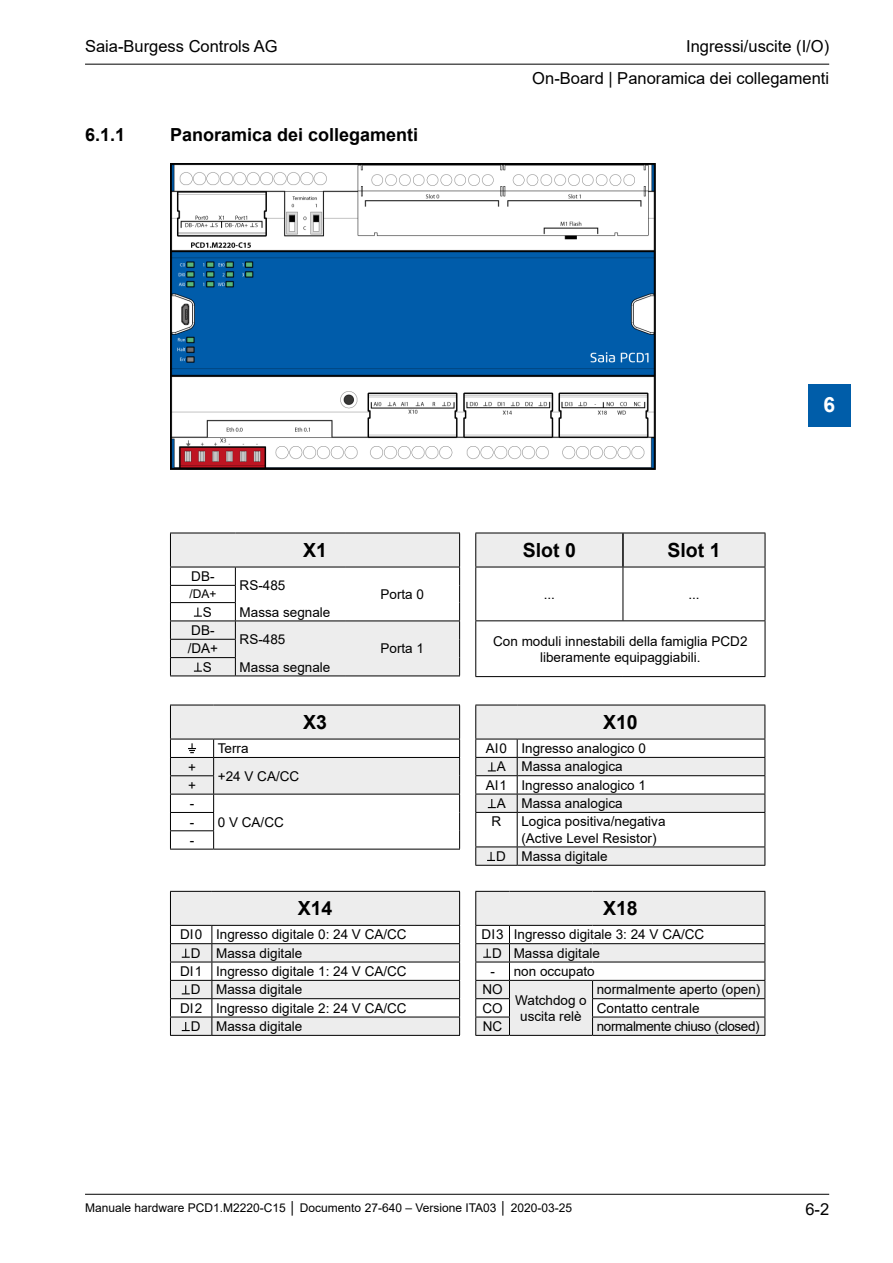
<style>
.page{position:relative;width:893px;height:1263px;background:#fff}
.page>*{position:absolute;margin:0;border:0;box-sizing:border-box;transform-origin:0 0}
.t1{font:700 21px "Arial";color:#fff}
.Fliesstext_linksbuen{font:700 19.5px "Arial";color:#000}
.Ueberschrift_3{font:700 18px "Arial";color:#000}
.t2{font:16.5px "Arial";color:#000}
.TextTabelle{font:13.5px/16.2px "Arial";color:#000;text-align:center}
.TextTabelle-2{font:13.5px "Arial";letter-spacing:-.03em;color:#000}
.TextTabelle-3{font:12px "Arial";color:#000}
</style>
<div class="page">
<hr style="left:85px;top:64px;width:744px;height:1px;background:#000">
<hr style="left:85px;top:1194px;width:744px;height:1px;background:#000">
<div style="left:808px;top:384px;width:42px;height:42px;background:#005da9"></div>
<img style="left:170px;top:164px;width:485px;height:305px">
<svg style="left:170px;top:533px;width:290px;height:143px"></svg>
<div style="left:476px;top:534px;width:289px;height:33px;background:#ededed"></div>
<hr style="left:622px;top:533px;width:2px;height:34px;background:#000">
<hr style="left:765px;top:621px;width:1px;height:55px;background:#000">
<hr style="left:765px;top:533px;width:1px;height:34px;background:#000">
<hr style="left:475px;top:533px;width:148px;height:1px;background:#000">
<hr style="left:623px;top:533px;width:142px;height:1px;background:#000">
<hr style="left:475px;top:567px;width:1px;height:53px;background:#000">
<hr style="left:475px;top:621px;width:1px;height:55px;background:#000">
<hr style="left:475px;top:567px;width:148px;height:1px;background:#000">
<hr style="left:475px;top:620px;width:148px;height:1px;background:#000">
<hr style="left:623px;top:620px;width:142px;height:1px;background:#000">
<hr style="left:623px;top:567px;width:1px;height:53px;background:#000">
<hr style="left:765px;top:567px;width:1px;height:53px;background:#000">
<hr style="left:623px;top:567px;width:142px;height:1px;background:#000">
<hr style="left:475px;top:676px;width:148px;height:1px;background:#000">
<hr style="left:623px;top:676px;width:142px;height:1px;background:#000">
<hr style="left:475px;top:533px;width:1px;height:34px;background:#000">
<hr style="left:214px;top:849px;width:246px;height:1px;background:#000">
<hr style="left:170px;top:849px;width:44px;height:1px;background:#000">
<svg style="left:170px;top:705px;width:290px;height:144px"></svg>
<svg style="left:476px;top:706px;width:289px;height:159px;fill:#ededed"></svg>
<hr style="left:765px;top:705px;width:1px;height:34px;background:#000">
<hr style="left:475px;top:705px;width:42px;height:1px;background:#000">
<hr style="left:517px;top:705px;width:248px;height:1px;background:#000">
<hr style="left:475px;top:739px;width:42px;height:1px;background:#000">
<hr style="left:517px;top:739px;width:248px;height:1px;background:#000">
<hr style="left:475px;top:757px;width:42px;height:1px;background:#000">
<hr style="left:517px;top:757px;width:248px;height:1px;background:#000">
<hr style="left:475px;top:775px;width:42px;height:1px;background:#000">
<hr style="left:517px;top:775px;width:248px;height:1px;background:#000">
<svg style="left:475px;top:739px;width:1px;height:73px"></svg>
<hr style="left:475px;top:794px;width:42px;height:1px;background:#000">
<svg style="left:517px;top:739px;width:1px;height:73px"></svg>
<svg style="left:765px;top:739px;width:1px;height:73px"></svg>
<hr style="left:517px;top:794px;width:248px;height:1px;background:#000">
<hr style="left:475px;top:813px;width:1px;height:33px;background:#000">
<hr style="left:475px;top:812px;width:42px;height:1px;background:#000">
<hr style="left:517px;top:813px;width:1px;height:33px;background:#000">
<hr style="left:765px;top:813px;width:1px;height:33px;background:#000">
<hr style="left:517px;top:812px;width:248px;height:1px;background:#000">
<svg style="left:475px;top:847px;width:1px;height:18px"></svg>
<hr style="left:475px;top:846px;width:42px;height:1px;background:#000">
<svg style="left:517px;top:847px;width:1px;height:18px"></svg>
<svg style="left:765px;top:847px;width:1px;height:18px"></svg>
<hr style="left:517px;top:846px;width:248px;height:1px;background:#000">
<hr style="left:475px;top:865px;width:42px;height:1px;background:#000">
<hr style="left:517px;top:865px;width:248px;height:1px;background:#000">
<hr style="left:475px;top:705px;width:1px;height:34px;background:#000">
<svg style="left:488px;top:762px;width:8px;height:9px"></svg>
<svg style="left:488px;top:799px;width:8px;height:9px"></svg>
<svg style="left:487px;top:852px;width:8px;height:9px"></svg>
<hr style="left:170px;top:1035px;width:42px;height:1px;background:#000">
<hr style="left:212px;top:1035px;width:248px;height:1px;background:#000">
<svg style="left:170px;top:891px;width:290px;height:144px"></svg>
<hr style="left:509px;top:1035px;width:84px;height:1px;background:#000">
<hr style="left:475px;top:1035px;width:34px;height:1px;background:#000">
<hr style="left:593px;top:1035px;width:172px;height:1px;background:#000">
<svg style="left:475px;top:891px;width:291px;height:144px"></svg>
<p class="t2" style="left:85px;top:35px;width:194px">Saia-Burgess Controls AG</p>
<p class="Ueberschrift_3" style="left:85px;top:122px;width:42px">6.1.1</p>
<p class="Ueberschrift_3" style="left:170px;top:122px;width:250px">Panoramica dei collegamenti</p>
<p class="t2" style="left:686px;top:35px;width:145px">Ingressi/uscite (I/O)</p>
<p class="t2" style="left:532px;top:67px;width:298px">On-Board | Panoramica dei collegamenti</p>
<p class="Fliesstext_linksbuen" style="left:303px;top:536px;width:25px">X1</p>
<p class="TextTabelle" style="left:191px;top:568px;width:25px">DB-</p>
<p class="TextTabelle" style="left:240px;top:577px;width:47px">RS-485</p>
<p class="TextTabelle-3" style="left:189px;top:586px;width:29px">/DA+</p>
<p class="TextTabelle" style="left:381px;top:586px;width:45px">Porta 0</p>
<p class="TextTabelle" style="left:203px;top:604px;width:11px">S</p>
<p class="TextTabelle" style="left:240px;top:604px;width:92px">Massa segnale</p>
<p class="TextTabelle" style="left:191px;top:622px;width:25px">DB-</p>
<p class="TextTabelle" style="left:240px;top:631px;width:47px">RS-485</p>
<p class="TextTabelle" style="left:188px;top:640px;width:32px">/DA+</p>
<p class="TextTabelle" style="left:381px;top:640px;width:45px">Porta 1</p>
<p class="TextTabelle" style="left:203px;top:659px;width:11px">S</p>
<p class="TextTabelle" style="left:240px;top:659px;width:92px">Massa segnale</p>
<p class="TextTabelle" style="left:218px;top:740px;width:32px">Terra</p>
<p class="Fliesstext_linksbuen" style="left:303px;top:708px;width:25px">X3</p>
<p class="TextTabelle" style="left:188px;top:759px;width:9px">+</p>
<p class="TextTabelle" style="left:218px;top:768px;width:83px">+24 V CA/CC</p>
<p class="TextTabelle" style="left:188px;top:777px;width:9px">+</p>
<p class="TextTabelle" style="left:190px;top:795px;width:6px">-</p>
<p class="TextTabelle" style="left:190px;top:814px;width:6px">-</p>
<p class="TextTabelle" style="left:218px;top:814px;width:68px">0 V CA/CC</p>
<p class="TextTabelle" style="left:190px;top:832px;width:6px">-</p>
<p class="Fliesstext_linksbuen" style="left:298px;top:895px;width:36px">X14</p>
<p class="TextTabelle" style="left:180px;top:926px;width:24px">DI0</p>
<p class="TextTabelle" style="left:216px;top:926px;width:192px">Ingresso digitale 0: 24 V CA/CC</p>
<p class="TextTabelle" style="left:191px;top:945px;width:11px">D</p>
<p class="TextTabelle" style="left:216px;top:945px;width:88px">Massa digitale</p>
<p class="TextTabelle" style="left:180px;top:963px;width:24px">DI1</p>
<p class="TextTabelle" style="left:216px;top:963px;width:192px">Ingresso digitale 1: 24 V CA/CC</p>
<p class="TextTabelle" style="left:191px;top:981px;width:11px">D</p>
<p class="TextTabelle" style="left:216px;top:981px;width:88px">Massa digitale</p>
<p class="TextTabelle" style="left:180px;top:1000px;width:24px">DI2</p>
<p class="TextTabelle" style="left:216px;top:1000px;width:192px">Ingresso digitale 2: 24 V CA/CC</p>
<p class="TextTabelle" style="left:191px;top:1018px;width:11px">D</p>
<p class="TextTabelle" style="left:216px;top:1018px;width:88px">Massa digitale</p>
<p class="Fliesstext_linksbuen" style="left:523px;top:536px;width:55px">Slot 0</p>
<p class="Fliesstext_linksbuen" style="left:667px;top:536px;width:55px">Slot 1</p>
<p class="TextTabelle" style="left:544px;top:586px;width:13px">...</p>
<p class="TextTabelle" style="left:688px;top:586px;width:13px">...</p>
<p class="TextTabelle" style="left:493px;top:633px;width:256px">Con moduli innestabili della famiglia PCD2 liberamente equipaggiabili.</p>
<p class="Fliesstext_linksbuen" style="left:603px;top:708px;width:36px">X10</p>
<p class="TextTabelle" style="left:486px;top:740px;width:23px">AI0</p>
<p class="TextTabelle" style="left:521px;top:740px;width:126px">Ingresso analogico 0</p>
<p class="TextTabelle" style="left:497px;top:758px;width:11px">A</p>
<p class="TextTabelle" style="left:521px;top:758px;width:103px">Massa analogica</p>
<p class="TextTabelle" style="left:486px;top:777px;width:23px">AI1</p>
<p class="TextTabelle" style="left:521px;top:777px;width:126px">Ingresso analogico 1</p>
<p class="TextTabelle" style="left:497px;top:795px;width:11px">A</p>
<p class="TextTabelle" style="left:521px;top:795px;width:103px">Massa analogica</p>
<p class="TextTabelle" style="left:492px;top:813px;width:11px">R</p>
<p class="TextTabelle" style="left:521px;top:813px;width:146px;text-align:left">Logica positiva/negativa (Active Level Resistor)</p>
<p class="TextTabelle" style="left:496px;top:848px;width:11px">D</p>
<p class="TextTabelle" style="left:521px;top:848px;width:88px">Massa digitale</p>
<p class="Fliesstext_linksbuen" style="left:603px;top:895px;width:36px">X18</p>
<p class="TextTabelle" style="left:482px;top:926px;width:24px">DI3</p>
<p class="TextTabelle" style="left:514px;top:926px;width:192px">Ingresso digitale 3: 24 V CA/CC</p>
<p class="TextTabelle" style="left:492px;top:945px;width:11px">D</p>
<p class="TextTabelle" style="left:514px;top:945px;width:88px">Massa digitale</p>
<p class="TextTabelle" style="left:490px;top:963px;width:6px">-</p>
<p class="TextTabelle" style="left:514px;top:963px;width:83px">non occupato</p>
<p class="TextTabelle" style="left:482px;top:981px;width:22px">NO</p>
<p class="TextTabelle" style="left:515px;top:992px;width:73px">Watchdog o uscita relè</p>
<p class="TextTabelle" style="left:597px;top:981px;width:165px">normalmente aperto (open)</p>
<p class="TextTabelle" style="left:482px;top:1000px;width:22px">CO</p>
<p class="TextTabelle" style="left:597px;top:1000px;width:104px">Contatto centrale</p>
<p class="TextTabelle" style="left:483px;top:1018px;width:21px">NC</p>
<p class="TextTabelle-2" style="left:597px;top:1017px;width:164px">normalmente chiuso (closed)</p>
<h1 class="t1" style="left:823px;top:390px;width:13px">6</h1>
<p class="TextTabelle-3" style="left:85px;top:1200px;width:489px">Manuale hardware PCD1.M2220-C15 │ Documento 27-640 – Versione ITA03 │ 2020-03-25</p>
<p class="t2" style="left:805px;top:1198px;width:25px">6-2</p>
</div>
